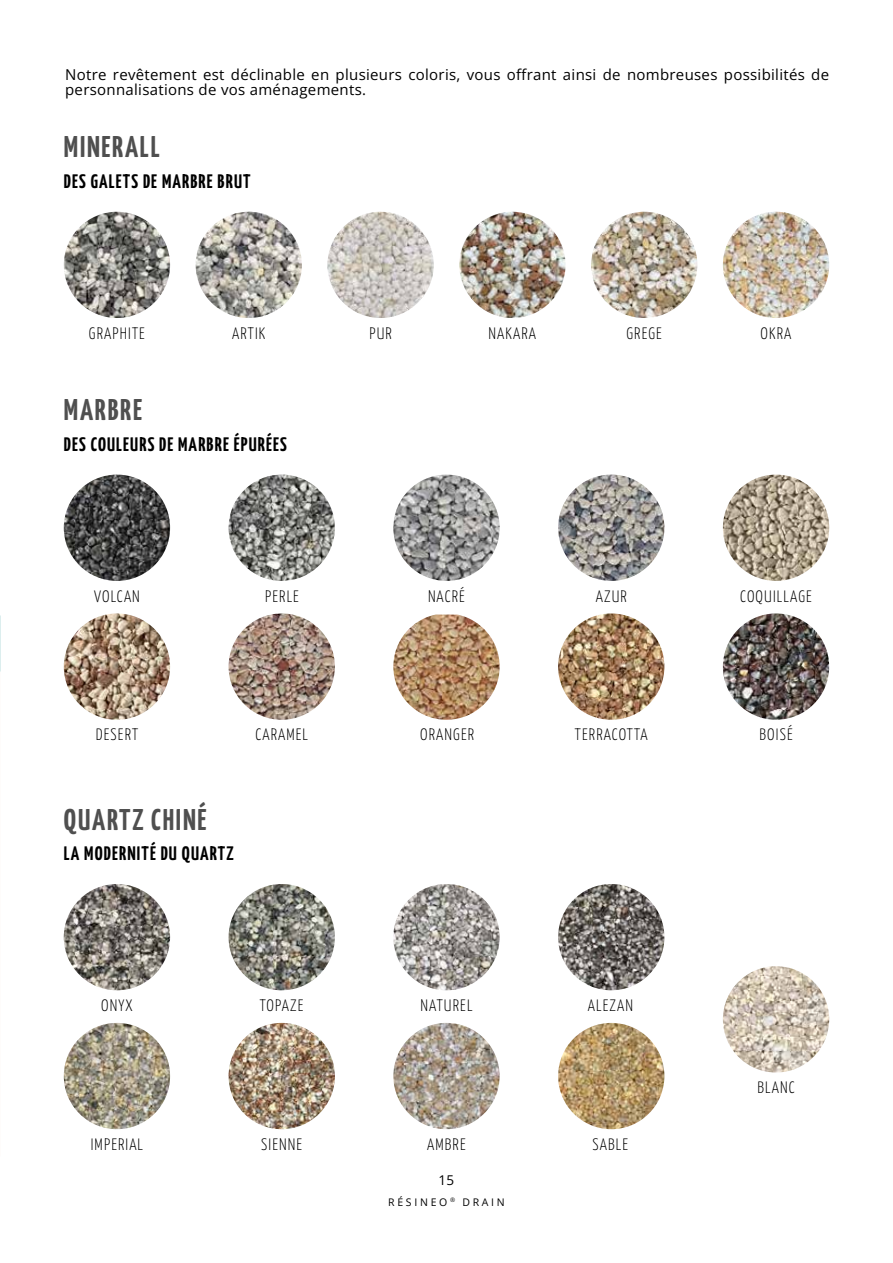
<style>
.page{position:relative;width:893px;height:1263px;background:#fff}
.page>*{position:absolute;margin:0;border:0;box-sizing:border-box;transform-origin:0 0}
.t1{font:200 30px "Yanone Kaffeesatz";letter-spacing:.06em;color:#4f4f4f}
.t2{font:200 19.5px "Yanone Kaffeesatz";letter-spacing:.06em;color:#000}
.t3{font:200 16.5px "Yanone Kaffeesatz";letter-spacing:.07em;color:#000}
.t4{font:15px/15px "Open Sans";letter-spacing:.02em;color:#000}
.t5{font:13.5px "Open Sans";color:#000}
.t6{font:10.5px "Open Sans";letter-spacing:.26em;color:#000}
</style>
<div class="page">
<img style="left:64px;top:475px;width:106px;height:106px;border-radius:53px">
<img style="left:229px;top:475px;width:106px;height:106px;border-radius:53px">
<img style="left:393px;top:475px;width:107px;height:106px;border-radius:53px">
<img style="left:558px;top:475px;width:106px;height:106px;border-radius:53px">
<img style="left:229px;top:613px;width:106px;height:107px;border-radius:53px">
<img style="left:64px;top:613px;width:106px;height:107px;border-radius:53px">
<img style="left:723px;top:475px;width:106px;height:106px;border-radius:53px">
<img style="left:558px;top:613px;width:106px;height:107px;border-radius:53px">
<img style="left:393px;top:614px;width:107px;height:106px">
<img style="left:723px;top:613px;width:106px;height:107px;border-radius:53px">
<img style="left:64px;top:212px;width:106px;height:106px;border-radius:53px">
<img style="left:196px;top:212px;width:106px;height:106px;border-radius:53px">
<img style="left:327px;top:212px;width:107px;height:106px;border-radius:53px">
<img style="left:591px;top:212px;width:106px;height:106px;border-radius:53px">
<img style="left:459px;top:212px;width:107px;height:106px;border-radius:53px">
<img style="left:723px;top:212px;width:106px;height:106px;border-radius:53px">
<img style="left:723px;top:966px;width:106px;height:106px;border-radius:53px">
<img style="left:64px;top:884px;width:106px;height:106px;border-radius:53px">
<img style="left:229px;top:884px;width:106px;height:106px;border-radius:53px">
<img style="left:393px;top:884px;width:107px;height:106px;border-radius:53px">
<img style="left:558px;top:884px;width:106px;height:106px;border-radius:53px">
<img style="left:229px;top:1023px;width:106px;height:106px;border-radius:53px">
<img style="left:64px;top:1023px;width:106px;height:106px;border-radius:53px">
<img style="left:558px;top:1023px;width:106px;height:106px;border-radius:53px">
<img style="left:393px;top:1023px;width:107px;height:106px;border-radius:53px">
<p class="t4" style="left:65px;top:66px;width:765px">Notre revêtement est déclinable en plusieurs coloris, vous offrant ainsi de nombreuses possibilités de personnalisations de vos aménagements.</p>
<h1 class="t1" style="left:64px;top:125px;width:97px">MINERALL</h1>
<p class="t2" style="left:64px;top:167px;width:188px">DES GALETS DE MARBRE BRUT</p>
<p class="t3" style="left:89px;top:321px;width:58px">GRAPHITE</p>
<p class="t3" style="left:232px;top:321px;width:35px">ARTIK</p>
<p class="t3" style="left:369px;top:321px;width:24px">PUR</p>
<p class="t3" style="left:489px;top:321px;width:49px">NAKARA</p>
<p class="t3" style="left:626px;top:321px;width:37px">GREGE</p>
<p class="t3" style="left:761px;top:321px;width:32px">OKRA</p>
<h1 class="t1" style="left:64px;top:388px;width:80px">MARBRE</h1>
<p class="t2" style="left:64px;top:430px;width:225px">DES COULEURS DE MARBRE ÉPURÉES</p>
<p class="t3" style="left:94px;top:584px;width:47px">VOLCAN</p>
<p class="t3" style="left:265px;top:584px;width:35px">PERLE</p>
<p class="t3" style="left:428px;top:584px;width:38px">NACRÉ</p>
<p class="t3" style="left:596px;top:584px;width:33px">AZUR</p>
<p class="t3" style="left:740px;top:584px;width:73px">COQUILLAGE</p>
<p class="t3" style="left:96px;top:723px;width:44px">DESERT</p>
<p class="t3" style="left:255px;top:723px;width:54px">CARAMEL</p>
<p class="t3" style="left:420px;top:723px;width:55px">ORANGER</p>
<p class="t3" style="left:575px;top:723px;width:74px">TERRACOTTA</p>
<p class="t3" style="left:759px;top:723px;width:35px">BOISÉ</p>
<h1 class="t1" style="left:64px;top:798px;width:144px">QUARTZ CHINÉ</h1>
<p class="t2" style="left:64px;top:839px;width:171px">LA MODERNITÉ DU QUARTZ</p>
<p class="t3" style="left:101px;top:993px;width:33px">ONYX</p>
<p class="t3" style="left:260px;top:993px;width:45px">TOPAZE</p>
<p class="t3" style="left:420px;top:993px;width:53px">NATUREL</p>
<p class="t3" style="left:588px;top:993px;width:47px">ALEZAN</p>
<p class="t3" style="left:91px;top:1132px;width:54px">IMPERIAL</p>
<p class="t3" style="left:261px;top:1132px;width:42px">SIENNE</p>
<p class="t3" style="left:427px;top:1132px;width:40px">AMBRE</p>
<p class="t3" style="left:593px;top:1132px;width:37px">SABLE</p>
<p class="t5" style="left:439px;top:1170px;width:17px">15</p>
<p class="t6" style="left:388px;top:1194px;width:118px">RÉSINEO <sup>®</sup> DRAIN</p>
<p class="t3" style="left:757px;top:1075px;width:39px">BLANC</p>
</div>
